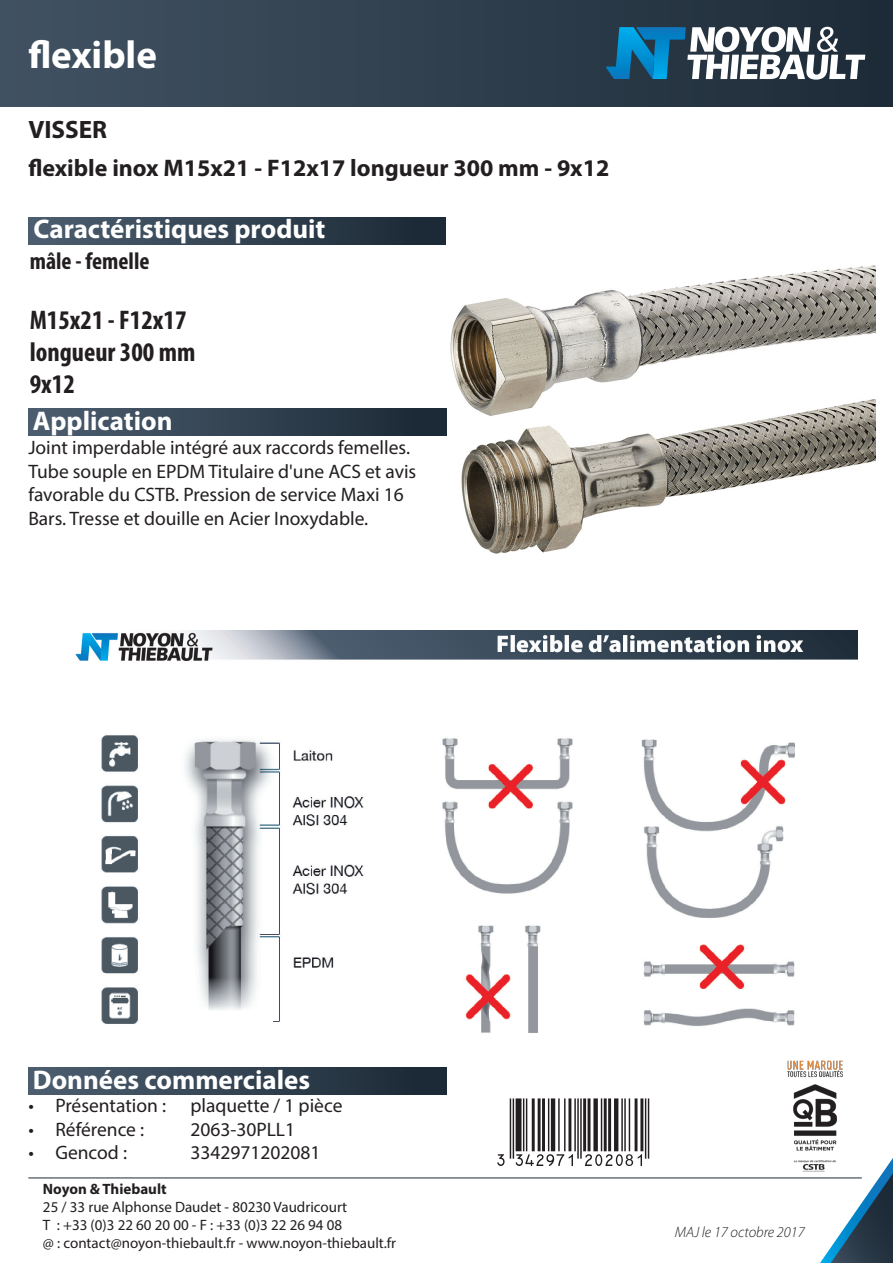
<style>
.page{position:relative;width:893px;height:1263px;background:#fff}
.page>*{position:absolute;margin:0;border:0;box-sizing:border-box;transform-origin:0 0}
.t1{font:700 39px "Myriad Pro";color:#fff}
.t2{font:700 27px "Myriad Pro";color:#fff}
.t3{font:700 condensed 27px "Myriad Pro";color:#231f20}
.t4{font:700 25.2px "Myriad Pro";color:#231f20}
.t5{font:700 24px "Myriad Pro";color:#231f20}
.t6{font:700 condensed 24px "Myriad Pro";color:#231f20}
.t7{font:19.5px/23.4px "Myriad Pro";color:#231f20}
.t8{font:15px/18px "Myriad Pro";color:#231f20}
.t9{font:italic 300 15px "Myriad Pro";color:#231f20}
.s1{font-weight:700}
</style>
<div class="page">
<hr style="left:28px;top:1177px;width:834px;height:1px;background:#1c2936">
<div style="left:28px;top:218px;width:417px;height:26px;background:linear-gradient(to right,#4c5e70,#1a2834)"></div>
<div style="left:0;top:0;width:893px;height:106px;background:linear-gradient(to right,#415262,#1e2c38)"></div>
<svg style="left:606px;top:27px;width:259px;height:53px"></svg>
<svg style="left:820px;top:1158px;width:73px;height:105px"></svg>
<img style="left:451px;top:265px;width:425px;height:289px">
<img style="left:787px;top:1060px;width:58px;height:112px">
<img style="left:75px;top:630px;width:782px;height:403px">
<div style="left:28px;top:408px;width:418px;height:27px;background:linear-gradient(to right,#4c5e70,#1b2834)"></div>
<div style="left:28px;top:1067px;width:418px;height:27px;background:linear-gradient(to right,#4c5e70,#1b2834)"></div>
<p class="t1" style="left:28px;top:30px;width:130px">flexible</p>
<p class="t4" style="left:28px;top:113px;width:80px">VISSER</p>
<p class="t5" style="left:28px;top:153px;width:583px">flexible inox M15x21 - F12x17 longueur 300 mm - 9x12</p>
<p class="t2" style="left:34px;top:212px;width:293px">Caractéristiques produit</p>
<p class="t6" style="left:30px;top:246px;width:121px">mâle - femelle</p>
<p class="t3" style="left:30px;top:303px;width:158px">M15x21 - F12x17</p>
<p class="t3" style="left:30px;top:335px;width:167px">longueur 300 mm</p>
<p class="t3" style="left:30px;top:367px;width:47px">9x12</p>
<p class="t2" style="left:33px;top:403px;width:141px">Application</p>
<p class="t7" style="left:28px;top:436px;width:389px">Joint imperdable intégré aux raccords femelles.<br>Tube souple en EPDM Titulaire d'une ACS et avis favorable du CSTB. Pression de service Maxi 16<br>Bars. Tresse et douille en Acier Inoxydable.</p>
<p class="t2" style="left:33px;top:1062px;width:279px">Données commerciales</p>
<p class="t7" style="left:28px;top:1094px;width:316px">• Présentation : plaquette / 1 pièce</p>
<p class="t7" style="left:28px;top:1117px;width:117px">• Référence :</p>
<p class="t7" style="left:190px;top:1117px;width:106px">2063-30PLL1</p>
<p class="t7" style="left:28px;top:1141px;width:100px">• Gencod :</p>
<p class="t7" style="left:190px;top:1141px;width:132px">3342971202081</p>
<p class="t8" style="left:43px;top:1180px;width:355px"><span class="s1">Noyon &amp; Thiebault<br></span>25 / 33 rue Alphonse Daudet - 80230 Vaudricourt<br>T : +33 (0)3 22 60 20 00 - F : +33 (0)3 22 26 94 08<br>@ : contact@noyon-thiebault.fr - www.noyon-thiebault.fr</p>
<p class="t9" style="left:675px;top:1223px;width:131px">MAJ le 17 octobre 2017</p>
</div>
